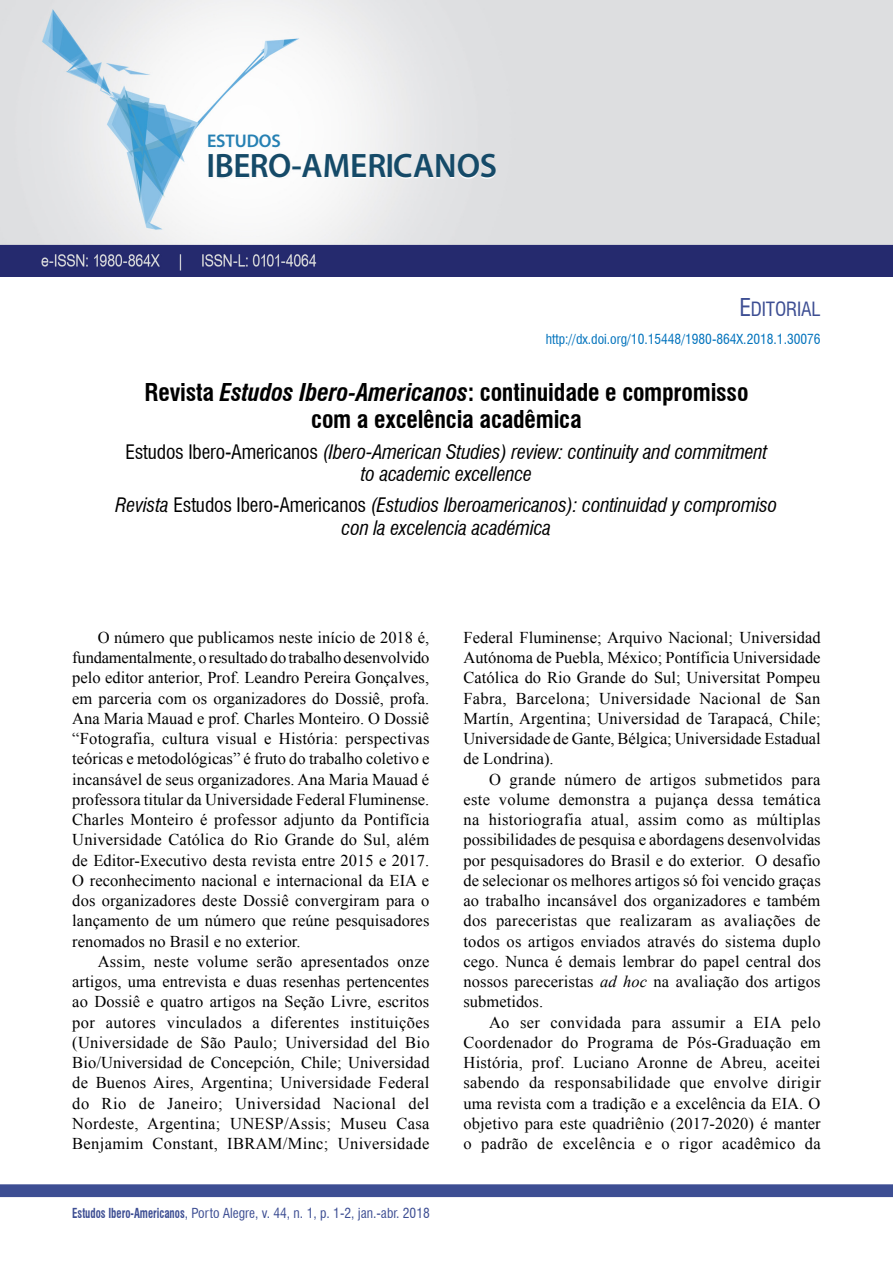
<style>
.page{position:relative;width:893px;height:1263px;background:#fff}
.page>*{position:absolute;margin:0;border:0;box-sizing:border-box;transform-origin:0 0}
.t1{font:600 34.05px "Myriad Pro";letter-spacing:-.005em;color:#154a68}
.t2{font:700 condensed 24px/27px "Swiss 721 BT";letter-spacing:-.01em;color:#000;text-align:center}
.t3{font:italic condensed 19.5px/22.5px "Swiss 721 BT";letter-spacing:-.01em;color:#000;text-align:center}
.t4{font:19.2px "Swiss 721 BT Roman Condensed SC800";letter-spacing:-.01em;color:#3d4e93}
.t5{font:600 18.3px "Myriad Pro";letter-spacing:-.005em;color:#2580b3}
.t6{font:16.5px/20.2px "Times New Roman";letter-spacing:.005em;color:#000;text-align:justify}
.t7{font:condensed 13.5px "Swiss 721 BT";color:#3d4e93}
.t8{font:condensed 13.5px "Swiss 721 BT";color:#0072bc}
.s1{font-size:24px}
.s2{font-style:italic}
.s3{font-style:normal}
.s4{font-weight:700}
</style>
<div class="page">
<img style="left:0;top:0;width:893px;height:276px">
<div style="left:1px;top:1185px;width:891px;height:11px;background:#3d4e93"></div>
<div style="left:0;top:1184px;width:893px;height:13px;border:2px solid #3d4e93"></div>
<p class="t5" style="left:207px;top:129px;width:75px">ESTUDOS</p>
<h1 class="t1" style="left:207px;top:144px;width:292px">IBERO-AMERICANOS</h1>
<p class="t4" style="left:739px;top:297px;width:83px"><span class="s1">E</span>DITORIAL</p>
<p class="t8" style="left:546px;top:331px;width:276px">http://dx.doi.org/10.15448/1980-864X.2018.1.30076</p>
<h2 class="t2" style="left:144px;top:379px;width:605px">Revista <span class="s2">Estudos Ibero-Americanos</span>: continuidade e compromisso com a excelência acadêmica</h2>
<p class="t3" style="left:125px;top:441px;width:644px"><span class="s3">Estudos Ibero-Americanos</span> (Ibero-American Studies) review: continuity and commitment to academic excellence</p>
<p class="t3" style="left:116px;top:494px;width:663px">Revista <span class="s3">Estudos Ibero-Americanos</span> (Estudios Iberoamericanos): continuidad y compromiso con la excelencia académica</p>
<p class="t6" style="left:72px;top:627px;width:359px;text-indent:26px">O número que publicamos neste início de 2018 é, fundamentalmente, o resultado do trabalho desenvolvido pelo editor anterior, Prof. Leandro Pereira Gonçalves, em parceria com os organizadores do Dossiê, profa.<br>Ana Maria Mauad e prof. Charles Monteiro. O Dossiê “Fotografia, cultura visual e História: perspectivas teóricas e metodológicas” é fruto do trabalho coletivo e incansável de seus organizadores. Ana Maria Mauad é professora titular da Universidade Federal Fluminense.<br>Charles Monteiro é professor adjunto da Pontifícia Universidade Católica do Rio Grande do Sul, além de Editor-Executivo desta revista entre 2015 e 2017.<br>O reconhecimento nacional e internacional da EIA e dos organizadores deste Dossiê convergiram para o lançamento de um número que reúne pesquisadores renomados no Brasil e no exterior.</p>
<p class="t6" style="left:72px;top:951px;width:359px;text-indent:26px">Assim, neste volume serão apresentados onze artigos, uma entrevista e duas resenhas pertencentes ao Dossiê e quatro artigos na Seção Livre, escritos por autores vinculados a diferentes instituições (Universidade de São Paulo; Universidad del Bio Bio/Universidad de Concepción, Chile; Universidad de Buenos Aires, Argentina; Universidade Federal do Rio de Janeiro; Universidad Nacional del Nordeste, Argentina; UNESP/Assis; Museu Casa Benjamim Constant, IBRAM/Minc; Universidade</p>
<p class="t7" style="left:72px;top:1205px;width:359px"><span class="s4">Estudos Ibero-Americanos</span>, Porto Alegre, v. 44, n. 1, p. 1-2, jan.-abr. 2018</p>
<p class="t6" style="left:463px;top:627px;width:359px">Federal Fluminense; Arquivo Nacional; Universidad Autónoma de Puebla, México; Pontíficia Universidade Católica do Rio Grande do Sul; Universitat Pompeu Fabra, Barcelona; Universidade Nacional de San Martín, Argentina; Universidad de Tarapacá, Chile; Universidade de Gante, Bélgica; Universidade Estadual de Londrina).</p>
<p class="t6" style="left:463px;top:769px;width:359px;text-indent:26px">O grande número de artigos submetidos para este volume demonstra a pujança dessa temática na historiografia atual, assim como as múltiplas possibilidades de pesquisa e abordagens desenvolvidas por pesquisadores do Brasil e do exterior. O desafio de selecionar os melhores artigos só foi vencido graças ao trabalho incansável dos organizadores e também dos pareceristas que realizaram as avaliações de todos os artigos enviados através do sistema duplo cego. Nunca é demais lembrar do papel central dos nossos pareceristas <span class="s2">ad hoc</span> na avaliação dos artigos submetidos.</p>
<p class="t6" style="left:463px;top:1012px;width:359px;text-indent:26px">Ao ser convidada para assumir a EIA pelo Coordenador do Programa de Pós-Graduação em História, prof. Luciano Aronne de Abreu, aceitei sabendo da responsabilidade que envolve dirigir uma revista com a tradição e a excelência da EIA. O objetivo para este quadriênio (2017-2020) é manter o padrão de excelência e o rigor acadêmico da</p>
</div>
